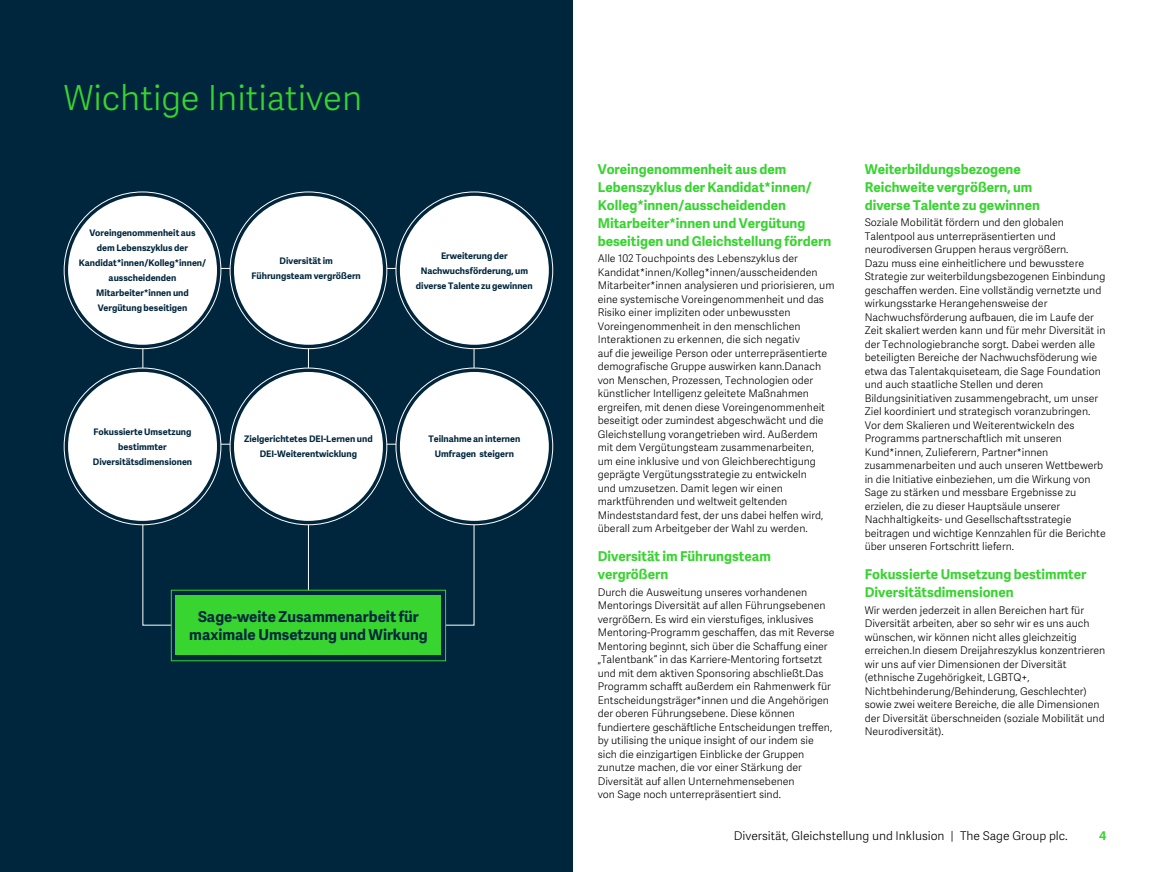
<style>
.page{position:relative;width:1170px;height:872px;background:#fff}
.page>*{position:absolute;margin:0;border:0;box-sizing:border-box;transform-origin:0 0}
.t1{font:34.5px "Adelle Sans SAGE Lt";color:#38d430}
.t2{font:700 15px/18px "Adelle Sans SAGE";color:#00263d;text-align:center}
.t3{font:700 13.5px/18px "Adelle Sans SAGE";color:#38d430}
.t4{font:12px "Adelle Sans SAGE Lt";color:#000}
.t5{font:700 12px "Adelle Sans SAGE";color:#38d430}
.t6{font:10.5px/13.5px "Adelle Sans SAGE Lt";color:#000}
.t7{font:700 9px/15px "Adelle Sans SAGE";color:#00263d;text-align:center}
</style>
<div class="page">
<div style="left:0;top:0;width:572px;height:872px;background:#00263d"></div>
<svg style="left:64px;top:192px;width:157px;height:157px"></svg>
<div style="left:68px;top:196px;width:149px;height:149px;background:#fff;border-radius:50%"></div>
<hr style="left:308px;top:268px;width:1px;height:350px;background:#fff">
<hr style="left:168px;top:444px;width:280px;height:1px;background:#fff">
<svg style="left:230px;top:192px;width:157px;height:157px"></svg>
<div style="left:234px;top:196px;width:149px;height:149px;background:#fff;border-radius:50%"></div>
<svg style="left:396px;top:192px;width:156px;height:157px"></svg>
<div style="left:400px;top:196px;width:149px;height:149px;background:#fff;border-radius:50%"></div>
<svg style="left:396px;top:368px;width:156px;height:157px"></svg>
<div style="left:400px;top:372px;width:149px;height:149px;background:#fff;border-radius:50%"></div>
<svg style="left:230px;top:368px;width:157px;height:157px"></svg>
<div style="left:234px;top:372px;width:149px;height:149px;background:#fff;border-radius:50%"></div>
<svg style="left:64px;top:368px;width:157px;height:157px"></svg>
<div style="left:68px;top:372px;width:149px;height:149px;background:#fff;border-radius:50%"></div>
<div style="left:171px;top:590px;width:275px;height:71px;background:#00263d;border:1px solid #38d430"></div>
<div style="left:175px;top:595px;width:266px;height:60px;background:#38d430"></div>
<h1 class="t1" style="left:64px;top:73px;width:300px">Wichtige Initiativen</h1>
<p class="t7" style="left:79px;top:225px;width:129px">Voreingenommenheit aus<br>dem Lebenszyklus der<br>Kandidat*innen/Kolleg*innen/ ausscheidenden<br>Mitarbeiter*innen und<br>Vergütung beseitigen</p>
<p class="t7" style="left:251px;top:253px;width:111px">Diversität im<br>Führungsteam vergrößern</p>
<p class="t7" style="left:416px;top:248px;width:118px">Erweiterung der<br>Nachwuchsförderung, um diverse Talente zu gewinnen</p>
<p class="t7" style="left:93px;top:424px;width:101px">Fokussierte Umsetzung bestimmter<br>Diversitätsdimensionen</p>
<p class="t7" style="left:244px;top:431px;width:130px">Zielgerichtetes DEI-Lernen und<br>DEI-Weiterentwicklung</p>
<p class="t7" style="left:428px;top:431px;width:93px">Teilnahme an internen<br>Umfragen steigern</p>
<h2 class="t2" style="left:189px;top:607px;width:240px">Sage-weite Zusammenarbeit für maximale Umsetzung und Wirkung</h2>
<p class="t3" style="left:597px;top:159px;width:235px">Voreingenommenheit aus dem Lebenszyklus der Kandidat*innen/ Kolleg*innen/ausscheidenden Mitarbeiter*innen und Vergütung beseitigen und Gleichstellung fördern</p>
<p class="t6" style="left:597px;top:251px;width:238px">Alle 102 Touchpoints des Lebenszyklus der Kandidat*innen/Kolleg*innen/ausscheidenden Mitarbeiter*innen analysieren und priorisieren, um eine systemische Voreingenommenheit und das Risiko einer impliziten oder unbewussten Voreingenommenheit in den menschlichen Interaktionen zu erkennen, die sich negativ<br>auf die jeweilige Person oder unterrepräsentierte demografische Gruppe auswirken kann.Danach von Menschen, Prozessen, Technologien oder künstlicher Intelligenz geleitete Maßnahmen ergreifen, mit denen diese Voreingenommenheit beseitigt oder zumindest abgeschwächt und die Gleichstellung vorangetrieben wird. Außerdem mit dem Vergütungsteam zusammenarbeiten,<br>um eine inklusive und von Gleichberechtigung geprägte Vergütungsstrategie zu entwickeln<br>und umzusetzen. Damit legen wir einen marktführenden und weltweit geltenden Mindeststandard fest, der uns dabei helfen wird, überall zum Arbeitgeber der Wahl zu werden.</p>
<p class="t3" style="left:597px;top:546px;width:175px">Diversität im Führungsteam vergrößern</p>
<p class="t6" style="left:597px;top:585px;width:238px">Durch die Ausweitung unseres vorhandenen Mentorings Diversität auf allen Führungsebenen vergrößern. Es wird ein vierstufiges, inklusives Mentoring-Programm geschaffen, das mit Reverse Mentoring beginnt, sich über die Schaffung einer „Talentbank“ in das Karriere-Mentoring fortsetzt und mit dem aktiven Sponsoring abschließt.Das Programm schafft außerdem ein Rahmenwerk für Entscheidungsträger*innen und die Angehörigen der oberen Führungsebene. Diese können fundiertere geschäftliche Entscheidungen treffen, by utilising the unique insight of our indem sie sich die einzigartigen Einblicke der Gruppen zunutze machen, die vor einer Stärkung der Diversität auf allen Unternehmensebenen<br>von Sage noch unterrepräsentiert sind.</p>
<p class="t3" style="left:864px;top:159px;width:177px">Weiterbildungsbezogene<br>Reichweite vergrößern, um diverse Talente zu gewinnen</p>
<p class="t6" style="left:864px;top:215px;width:242px">Soziale Mobilität fördern und den globalen Talentpool aus unterrepräsentierten und neurodiversen Gruppen heraus vergrößern.<br>Dazu muss eine einheitlichere und bewusstere Strategie zur weiterbildungsbezogenen Einbindung geschaffen werden. Eine vollständig vernetzte und wirkungsstarke Herangehensweise der Nachwuchsförderung aufbauen, die im Laufe der Zeit skaliert werden kann und für mehr Diversität in der Technologiebranche sorgt. Dabei werden alle beteiligten Bereiche der Nachwuchsföderung wie etwa das Talentakquiseteam, die Sage Foundation und auch staatliche Stellen und deren Bildungsinitiativen zusammengebracht, um unser Ziel koordiniert und strategisch voranzubringen.<br>Vor dem Skalieren und Weiterentwickeln des Programms partnerschaftlich mit unseren Kund*innen, Zulieferern, Partner*innen zusammenarbeiten und auch unseren Wettbewerb in die Initiative einbeziehen, um die Wirkung von Sage zu stärken und messbare Ergebnisse zu erzielen, die zu dieser Hauptsäule unserer Nachhaltigkeits- und Gesellschaftsstrategie beitragen und wichtige Kennzahlen für die Berichte über unseren Fortschritt liefern.</p>
<p class="t3" style="left:864px;top:564px;width:223px">Fokussierte Umsetzung bestimmter<br>Diversitätsdimensionen</p>
<p class="t6" style="left:864px;top:603px;width:242px">Wir werden jederzeit in allen Bereichen hart für Diversität arbeiten, aber so sehr wir es uns auch wünschen, wir können nicht alles gleichzeitig erreichen.In diesem Dreijahreszyklus konzentrieren wir uns auf vier Dimensionen der Diversität (ethnische Zugehörigkeit, LGBTQ+, Nichtbehinderung/Behinderung, Geschlechter) sowie zwei weitere Bereiche, die alle Dimensionen der Diversität überschneiden (soziale Mobilität und Neurodiversität).</p>
<p class="t4" style="left:733px;top:827px;width:335px">Diversität, Gleichstellung und Inklusion | The Sage Group plc.</p>
<p class="t5" style="left:1098px;top:827px;width:9px">4</p>
</div>
